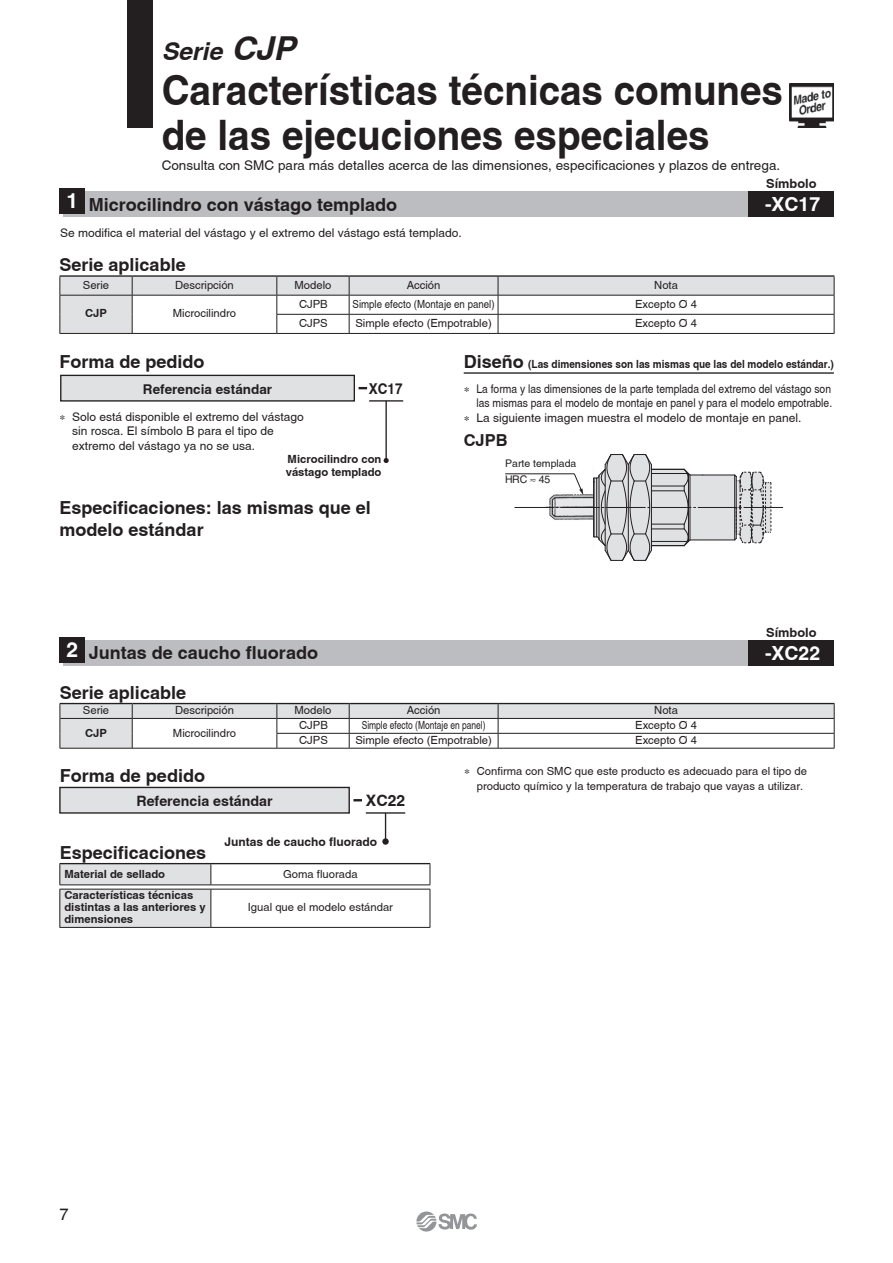
<style>
.page{position:relative;width:893px;height:1263px;background:#fff}
.page>*{position:absolute;margin:0;border:0;box-sizing:border-box;transform-origin:0 0}
.t1{font:700 42px/45px "Helvetica";color:#231f20;scale:.92 1}
.t2{font:italic 700 24.75px "Helvetica";color:#231f20}
.t3{font:700 19.5px "Helvetica";color:#fff}
.t4{font:700 18px/21.6px "Helvetica";color:#231f20}
.t5{font:700 16.5px "Helvetica";color:#231f20}
.t6{font:16.5px "Helvetica";color:#231f20}
.t7{font:700 15.75px "Helvetica";color:#231f20}
.t8{font:700 15px "Helvetica";color:#231f20;scale:.9 1}
.t9{font:700 14.25px "Helvetica";color:#231f20}
.t10{font:13.5px "Helvetica";color:#231f20}
.t11{font:700 13.5px "Helvetica";color:#231f20}
.t12{font:700 12.75px "Helvetica";color:#231f20}
.t13{font:12px/14.4px "Helvetica";color:#231f20}
.t14{font:12px "Helvetica";color:#231f20;scale:.86 1}
.t15{font:700 12px "Helvetica";color:#231f20}
.t16{font:11.25px/15px "Helvetica";color:#231f20}
.t17{font:700 11.25px/12px "Helvetica";color:#231f20}
.t18{font:700 11.25px "Helvetica";color:#231f20;scale:.89 1}
.t19{font:11.25px "Helvetica";color:#231f20;scale:.86 1}
.t20{font:11.25px "Helvetica";color:#231f20;scale:.75 1}
.t21{font:10.5px "Helvetica";color:#231f20}
.s1{font-size:33px}
.s2{font-size:21px;color:#fff}
.s3{font-size:18px}
</style>
<div class="page">
<hr style="left:463px;top:372px;width:370px;height:2px;background:#231f20">
<div style="left:61px;top:375px;width:293px;height:26px;background:#e0e1e3"></div>
<div style="left:60px;top:375px;width:295px;height:27px;border:1px solid #231f20"></div>
<hr style="left:369px;top:400px;width:34px;height:2px;background:#231f20">
<svg style="left:358px;top:387px;width:9px;height:2px"></svg>
<div style="left:64px;top:191px;width:769px;height:26px;background:#bcbdc0"></div>
<div style="left:748px;top:191px;width:85px;height:26px;background:#231f20"></div>
<div style="left:60px;top:188px;width:25px;height:26px;background:#231f20"></div>
<div style="left:64px;top:640px;width:769px;height:26px;background:#bcbdc0"></div>
<div style="left:748px;top:640px;width:85px;height:26px;background:#231f20"></div>
<div style="left:60px;top:637px;width:25px;height:26px;background:#231f20"></div>
<hr style="left:60px;top:333px;width:217px;height:1px;background:#231f20">
<hr style="left:60px;top:275px;width:72px;height:2px;background:#231f20">
<hr style="left:132px;top:275px;width:145px;height:2px;background:#231f20">
<hr style="left:277px;top:275px;width:72px;height:2px;background:#231f20">
<hr style="left:349px;top:275px;width:149px;height:2px;background:#231f20">
<hr style="left:498px;top:275px;width:336px;height:2px;background:#231f20">
<svg style="left:60px;top:276px;width:774px;height:57px"></svg>
<hr style="left:277px;top:333px;width:557px;height:1px;background:#231f20">
<div style="left:60px;top:787px;width:289px;height:26px;background:#e0e1e3"></div>
<div style="left:59px;top:787px;width:291px;height:27px;border:1px solid #231f20"></div>
<hr style="left:366px;top:812px;width:39px;height:2px;background:#231f20">
<svg style="left:353px;top:799px;width:9px;height:2px"></svg>
<hr style="left:60px;top:748px;width:217px;height:1px;background:#231f20">
<hr style="left:60px;top:703px;width:72px;height:1px;background:#231f20">
<hr style="left:132px;top:703px;width:145px;height:1px;background:#231f20">
<hr style="left:277px;top:703px;width:72px;height:1px;background:#231f20">
<hr style="left:349px;top:703px;width:149px;height:1px;background:#231f20">
<hr style="left:498px;top:703px;width:336px;height:1px;background:#231f20">
<hr style="left:349px;top:748px;width:485px;height:1px;background:#231f20">
<hr style="left:277px;top:748px;width:72px;height:1px;background:#231f20">
<svg style="left:60px;top:704px;width:774px;height:44px"></svg>
<div style="left:60px;top:864px;width:151px;height:21px;background:#e0e1e3"></div>
<svg style="left:60px;top:864px;width:1px;height:21px"></svg>
<hr style="left:60px;top:863px;width:151px;height:1px;background:#231f20">
<svg style="left:210px;top:864px;width:1px;height:21px"></svg>
<hr style="left:211px;top:863px;width:219px;height:1px;background:#231f20">
<svg style="left:429px;top:864px;width:1px;height:21px"></svg>
<hr style="left:60px;top:885px;width:370px;height:1px;background:#231f20">
<div style="left:60px;top:889px;width:151px;height:38px;background:#e0e1e3"></div>
<hr style="left:60px;top:889px;width:1px;height:38px;background:#231f20">
<hr style="left:60px;top:889px;width:151px;height:1px;background:#231f20">
<hr style="left:60px;top:927px;width:151px;height:1px;background:#231f20">
<hr style="left:210px;top:889px;width:1px;height:38px;background:#231f20">
<hr style="left:211px;top:889px;width:219px;height:1px;background:#231f20">
<hr style="left:429px;top:889px;width:1px;height:38px;background:#231f20">
<hr style="left:211px;top:927px;width:219px;height:1px;background:#231f20">
<img style="left:789px;top:84px;width:45px;height:44px">
<hr style="left:505px;top:474px;width:69px;height:1px;background:#231f20">
<svg style="left:514px;top:454px;width:269px;height:107px"></svg>
<svg style="left:385px;top:814px;width:1px;height:24px"></svg>
<svg style="left:382px;top:838px;width:7px;height:7px"></svg>
<hr style="left:385px;top:401px;width:2px;height:60px;background:#231f20">
<svg style="left:383px;top:458px;width:5px;height:5px"></svg>
<svg style="left:416px;top:1212px;width:61px;height:20px"></svg>
<div style="left:128px;top:0;width:25px;height:128px;background:#231f20"></div>
<h2 class="t2" style="left:162px;top:42px;width:135px">Serie <span class="s1">CJP</span></h2>
<h1 class="t1" style="left:162px;top:72px;width:677px">Características técnicas comunes de las ejecuciones especiales</h1>
<p class="t10" style="left:162px;top:161px;width:620px">Consulta con SMC para más detalles acerca de las dimensiones, especificaciones y plazos de entrega.</p>
<p class="t12" style="left:766px;top:179px;width:52px">Símbolo</p>
<h3 class="t4" style="left:66px;top:195px;width:332px"><span class="s2">1</span> Microcilindro con vástago templado</h3>
<h3 class="t3" style="left:765px;top:197px;width:57px">-XC17</h3>
<p class="t13" style="left:60px;top:227px;width:403px">Se modifica el material del vástago y el extremo del vástago está templado.</p>
<h3 class="t4" style="left:60px;top:256px;width:128px">Serie aplicable</h3>
<p class="t16" style="left:83px;top:279px;width:28px">Serie</p>
<p class="t16" style="left:175px;top:279px;width:60px">Descripción</p>
<p class="t16" style="left:294px;top:279px;width:38px">Modelo</p>
<p class="t16" style="left:406px;top:279px;width:35px">Acción</p>
<p class="t16" style="left:654px;top:279px;width:25px">Nota</p>
<p class="t17" style="left:85px;top:309px;width:23px">CJP</p>
<p class="t16" style="left:173px;top:307px;width:65px">Microcilindro</p>
<p class="t16" style="left:299px;top:298px;width:30px">CJPB</p>
<p class="t19" style="left:352px;top:300px;width:167px">Simple efecto (Montaje en panel)</p>
<p class="t16" style="left:635px;top:298px;width:63px">Excepto Ø 4</p>
<p class="t16" style="left:299px;top:317px;width:30px">CJPS</p>
<p class="t16" style="left:355px;top:317px;width:138px">Simple efecto (Empotrable)</p>
<p class="t16" style="left:635px;top:317px;width:63px">Excepto Ø 4</p>
<h3 class="t4" style="left:60px;top:352px;width:147px">Forma de pedido</h3>
<p class="t11" style="left:143px;top:384px;width:131px">Referencia estándar</p>
<h3 class="t8" style="left:369px;top:383px;width:39px">XC17</h3>
<p class="t13" style="left:72px;top:410px;width:233px;text-indent:-13px">∗ Solo está disponible el extremo del vástago sin rosca. El símbolo B para el tipo de extremo del vástago ya no se usa.</p>
<p class="t17" style="left:286px;top:453px;width:97px;line-height:13.5px">Microcilindro con vástago templado</p>
<h3 class="t4" style="left:60px;top:499px;width:313px">Especificaciones: las mismas que el modelo estándar</h3>
<p class="t18" style="left:463px;top:360px;width:417px"><span class="s3">Diseño</span> (Las dimensiones son las mismas que las del modelo estándar.)</p>
<p class="t14" style="left:463px;top:384px;width:428px">∗ La forma y las dimensiones de la parte templada del extremo del vástago son</p>
<p class="t14" style="left:476px;top:399px;width:415px">las mismas para el modelo de montaje en panel y para el modelo empotrable.</p>
<p class="t13" style="left:463px;top:411px;width:339px">∗ La siguiente imagen muestra el modelo de montaje en panel.</p>
<h3 class="t5" style="left:463px;top:434px;width:46px">CJPB</h3>
<p class="t21" style="left:505px;top:460px;width:73px">Parte templada</p>
<p class="t21" style="left:505px;top:476px;width:47px">HRC ≈ 45</p>
<p class="t12" style="left:766px;top:627px;width:52px">Símbolo</p>
<h3 class="t4" style="left:66px;top:644px;width:253px"><span class="s2">2</span> Juntas de caucho fluorado</h3>
<h3 class="t3" style="left:765px;top:646px;width:57px">-XC22</h3>
<h3 class="t4" style="left:60px;top:683px;width:128px">Serie aplicable</h3>
<p class="t16" style="left:83px;top:704px;width:28px">Serie</p>
<p class="t16" style="left:175px;top:704px;width:60px">Descripción</p>
<p class="t16" style="left:294px;top:704px;width:38px">Modelo</p>
<p class="t16" style="left:407px;top:704px;width:35px">Acción</p>
<p class="t16" style="left:654px;top:704px;width:25px">Nota</p>
<p class="t17" style="left:85px;top:728px;width:23px">CJP</p>
<p class="t16" style="left:173px;top:726px;width:65px">Microcilindro</p>
<p class="t16" style="left:299px;top:719px;width:30px">CJPB</p>
<p class="t20" style="left:362px;top:721px;width:167px">Simple efecto (Montaje en panel)</p>
<p class="t16" style="left:635px;top:719px;width:63px">Excepto Ø 4</p>
<p class="t16" style="left:299px;top:734px;width:30px">CJPS</p>
<p class="t16" style="left:355px;top:734px;width:138px">Simple efecto (Empotrable)</p>
<p class="t16" style="left:635px;top:734px;width:63px">Excepto Ø 4</p>
<h3 class="t4" style="left:60px;top:767px;width:147px">Forma de pedido</h3>
<h3 class="t7" style="left:366px;top:795px;width:41px">XC22</h3>
<p class="t15" style="left:224px;top:837px;width:154px">Juntas de caucho fluorado</p>
<p class="t9" style="left:136px;top:795px;width:138px">Referencia estándar</p>
<h3 class="t4" style="left:60px;top:844px;width:148px">Especificaciones</h3>
<p class="t17" style="left:64px;top:869px;width:102px">Material de sellado</p>
<p class="t16" style="left:283px;top:867px;width:76px">Goma fluorada</p>
<p class="t17" style="left:64px;top:891px;width:143px">Características técnicas distintas a las anteriores y dimensiones</p>
<p class="t16" style="left:248px;top:901px;width:147px">Igual que el modelo estándar</p>
<p class="t16" style="left:476px;top:764px;width:332px;text-indent:-13px">∗ Confirma con SMC que este producto es adecuado para el tipo de producto químico y la temperatura de trabajo que vayas a utilizar.</p>
<h3 class="t6" style="left:60px;top:1208px;width:11px">7</h3>
</div>
